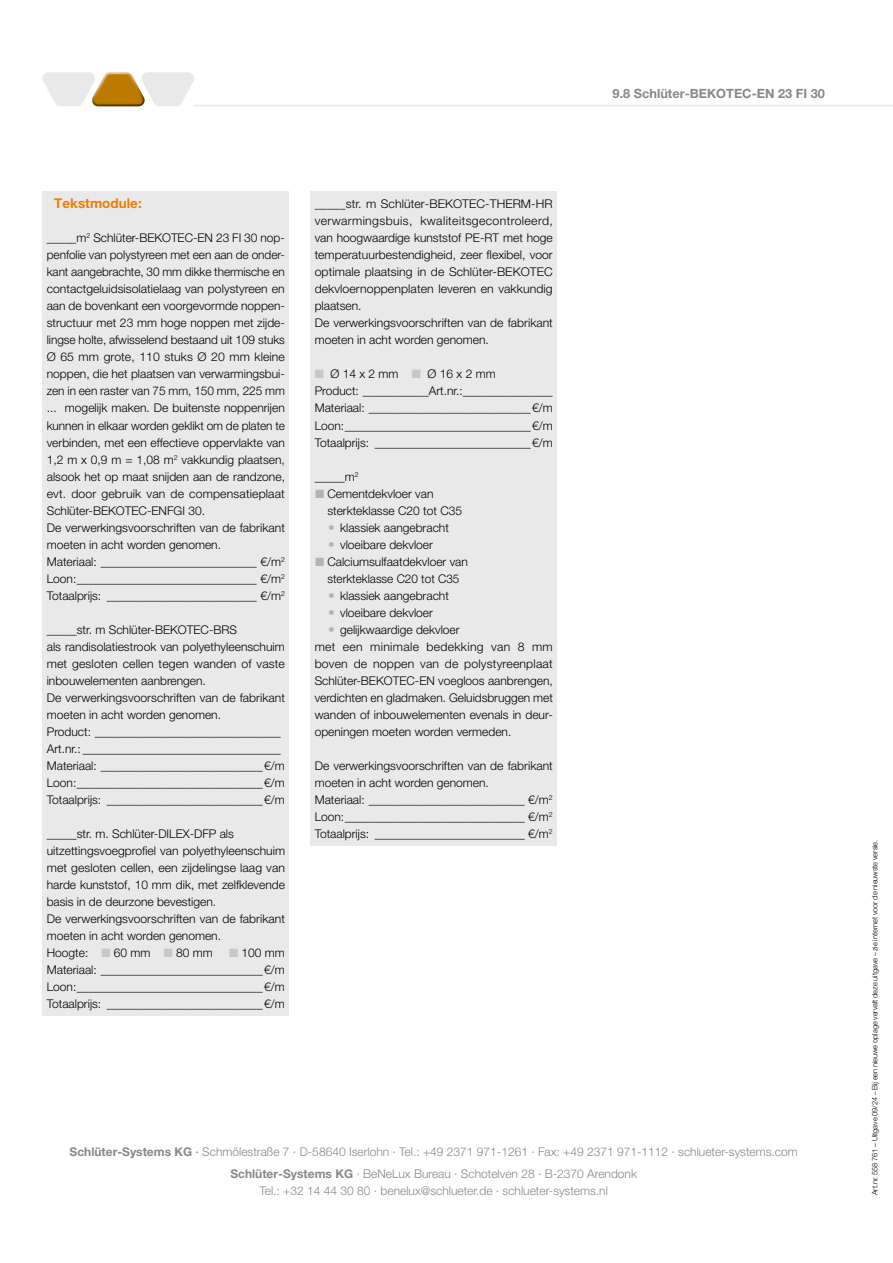
<style>
.page{position:relative;width:893px;height:1263px;background:#fff}
.page>*{position:absolute;margin:0;border:0;box-sizing:border-box;transform-origin:0 0}
.Unter-Überschrift{font:700 13.5px "Helvetica Neue LT Pro";color:#ee7f00}
.t1{font:700 12.75px "Helvetica Neue LT Pro";color:#87888a}
.Textbaustein{font:300 12px/17px "Helvetica Neue LT Pro";color:#000}
.Textbaustein_1__Zeile{font:300 12px/17px "Helvetica Neue LT Pro";color:#000}
.t2{font:300 12px/21.3px "Helvetica Neue LT Pro";color:#87888a;text-align:center}
.Fließtext{font:300 7.5px "Helvetica Neue LT Pro";letter-spacing:-.005em;color:#000}
.s1{font-family:"European Pi Three";font-weight:400;color:#b1b3b4}
.s2{font-weight:700}
.s3{font-weight:500}
</style>
<div class="page">
<hr style="left:194px;top:105px;width:699px;height:1px;background:#e9e9ea">
<svg style="left:43px;top:72px;width:151px;height:34px"></svg>
<div style="left:310px;top:191px;width:247px;height:655px;background:#e9e9ea"></div>
<div style="left:43px;top:191px;width:246px;height:825px;background:#e9e9ea"></div>
<p class="Unter-Überschrift" style="left:54px;top:195px;width:89px">Tekstmodule:</p>
<p class="Textbaustein_1__Zeile" style="left:47px;top:229px;width:240px;text-align:justify">_____m<sup>2</sup> Schlüter-BEKOTEC-EN 23 FI 30 nop&shy;penfolie van polystyreen met een aan de onder&shy;kant aangebrachte, 30 mm dikke thermische en contactgeluidsisolatielaag van polystyreen en aan de bovenkant een voorgevormde noppen&shy;structuur met 23 mm hoge noppen met zijde&shy;lingse holte, afwisselend bestaand uit 109 stuks Ø 65 mm grote, 110 stuks Ø 20 mm kleine noppen, die het plaatsen van verwarmingsbui&shy;zen in een raster van 75 mm, 150 mm, 225 mm ... mogelijk maken. De buitenste noppenrijen kunnen in elkaar worden geklikt om de platen te verbinden, met een effectieve oppervlakte van 1,2 m x 0,9 m = 1,08 m<sup>2</sup> vakkundig plaatsen, alsook het op maat snijden aan de randzone, evt. door gebruik van de compensatieplaat Schlüter-BEKOTEC-ENFGI 30.</p>
<p class="Textbaustein" style="left:47px;top:519px;width:240px">De verwerkingsvoorschriften van de fabrikant moeten in acht worden genomen.</p>
<p class="Textbaustein" style="left:47px;top:553px;width:240px">Materiaal: __________________________ €/m<sup>2</sup></p>
<p class="Textbaustein" style="left:47px;top:570px;width:240px">Loon:______________________________ €/m<sup>2</sup></p>
<p class="Textbaustein" style="left:47px;top:587px;width:240px">Totaalprijs: _________________________ €/m<sup>2</sup></p>
<p class="Textbaustein_1__Zeile" style="left:47px;top:621px;width:192px">_____str. m Schlüter-BEKOTEC-BRS</p>
<p class="Textbaustein" style="left:47px;top:638px;width:240px;text-align:justify">als randisolatiestrook van polyethyleenschuim met gesloten cellen tegen wanden of vaste inbouwelementen aanbrengen.</p>
<p class="Textbaustein" style="left:47px;top:689px;width:240px">De verwerkingsvoorschriften van de fabrikant moeten in acht worden genomen.</p>
<p class="Textbaustein" style="left:47px;top:723px;width:235px">Product: _______________________________</p>
<p class="Textbaustein" style="left:47px;top:740px;width:235px">Art.nr.: _________________________________</p>
<p class="Textbaustein" style="left:47px;top:757px;width:240px">Materiaal: ___________________________€/m</p>
<p class="Textbaustein" style="left:47px;top:774px;width:240px">Loon:_______________________________€/m</p>
<p class="Textbaustein" style="left:47px;top:791px;width:240px">Totaalprijs: __________________________€/m</p>
<p class="Textbaustein_1__Zeile" style="left:47px;top:825px;width:189px">_____str. m. Schlüter-DILEX-DFP als</p>
<p class="Textbaustein" style="left:47px;top:842px;width:240px;text-align:justify">uitzettingsvoegprofiel van polyethyleenschuim met gesloten cellen, een zijdelingse laag van harde kunststof, 10 mm dik, met zelfklevende basis in de deurzone bevestigen.</p>
<p class="Textbaustein" style="left:47px;top:910px;width:240px">De verwerkingsvoorschriften van de fabrikant moeten in acht worden genomen.</p>
<p class="Textbaustein" style="left:47px;top:944px;width:43px">Hoogte:</p>
<p class="Textbaustein" style="left:114px;top:944px;width:38px">60 mm</p>
<p class="Textbaustein" style="left:176px;top:944px;width:38px">80 mm</p>
<p class="Textbaustein" style="left:242px;top:944px;width:45px">100 mm</p>
<p class="Textbaustein" style="left:47px;top:961px;width:240px">Materiaal: ___________________________€/m</p>
<p class="Textbaustein" style="left:47px;top:978px;width:240px">Loon:_______________________________€/m</p>
<p class="Textbaustein" style="left:47px;top:995px;width:240px">Totaalprijs: __________________________€/m</p>
<p class="Textbaustein_1__Zeile" style="left:315px;top:195px;width:240px;text-align:justify">_____str. m Schlüter-BEKOTEC-THERM-HR verwarmingsbuis, kwaliteitsgecontroleerd, van hoogwaardige kunststof PE-RT met hoge temperatuurbestendigheid, zeer flexibel, voor optimale plaatsing in de Schlüter-BEKOTEC dekvloernoppenplaten leveren en vakkundig plaatsen.</p>
<p class="Textbaustein" style="left:315px;top:314px;width:240px">De verwerkingsvoorschriften van de fabrikant moeten in acht worden genomen.</p>
<p class="Textbaustein" style="left:330px;top:365px;width:70px">Ø 14 x 2 mm</p>
<p class="Textbaustein" style="left:428px;top:365px;width:70px">Ø 16 x 2 mm</p>
<p class="Textbaustein" style="left:315px;top:382px;width:240px">Product: ___________Art.nr.:_______________</p>
<p class="Textbaustein" style="left:315px;top:399px;width:240px">Materiaal: ___________________________€/m</p>
<p class="Textbaustein" style="left:315px;top:416px;width:240px">Loon:_______________________________€/m</p>
<p class="Textbaustein" style="left:315px;top:433px;width:240px">Totaalprijs: __________________________€/m</p>
<p class="Textbaustein_1__Zeile" style="left:315px;top:467px;width:45px">_____m<sup>2</sup></p>
<p class="Textbaustein_1__Zeile" style="left:327px;top:484px;width:136px">Cementdekvloer van sterkteklasse C20 tot C35</p>
<p class="Textbaustein_1__Zeile" style="left:327px;top:519px;width:123px"><span class="s1">#</span> klassiek aangebracht</p>
<p class="Textbaustein_1__Zeile" style="left:327px;top:536px;width:107px"><span class="s1">#</span> vloeibare dekvloer</p>
<p class="Textbaustein_1__Zeile" style="left:327px;top:553px;width:142px">Calciumsulfaatdekvloer van sterkteklasse C20 tot C35</p>
<p class="Textbaustein_1__Zeile" style="left:327px;top:587px;width:123px"><span class="s1">#</span> klassiek aangebracht</p>
<p class="Textbaustein_1__Zeile" style="left:327px;top:604px;width:107px"><span class="s1">#</span> vloeibare dekvloer</p>
<p class="Textbaustein_1__Zeile" style="left:327px;top:621px;width:134px"><span class="s1">#</span> gelijkwaardige dekvloer</p>
<p class="Textbaustein" style="left:315px;top:638px;width:240px;text-align:justify">met een minimale bedekking van 8 mm boven de noppen van de polystyreenplaat Schlüter-BEKOTEC-EN voegloos aanbrengen, verdichten en gladmaken. Geluidsbruggen met wanden of inbouwelementen evenals in deur&shy;openingen moeten worden vermeden.</p>
<p class="Textbaustein_1__Zeile" style="left:315px;top:757px;width:240px">De verwerkingsvoorschriften van de fabrikant moeten in acht worden genomen.</p>
<p class="Textbaustein" style="left:315px;top:791px;width:240px">Materiaal: __________________________ €/m<sup>2</sup></p>
<p class="Textbaustein" style="left:315px;top:808px;width:240px">Loon:______________________________ €/m<sup>2</sup></p>
<p class="Textbaustein" style="left:315px;top:825px;width:240px">Totaalprijs: _________________________ €/m<sup>2</sup></p>
<p class="t1" style="left:613px;top:86px;width:214px">9.8 Schlüter-BEKOTEC-EN 23 FI 30</p>
<p class="t2" style="left:70px;top:1141px;width:730px"><span class="s2">Schlüter-Systems KG</span> <span class="s3">·</span> Schmölestraße 7 · D-58640 Iserlohn · Tel.: +49 2371 971-1261 · Fax: +49 2371 971-1112 · schlueter-systems.com<br><span class="s2">Schlüter-Systems KG</span> · BeNeLux Bureau · Schotelven 28 · B-2370 Arendonk</p>
<p class="t2" style="left:259px;top:1179px;width:350px">Tel.: +32 14 44 30 80 · benelux@schlueter.de · schlueter-systems.nl</p>
<p class="Fließtext" style="left:870px;top:1195px;width:357px;rotate:-90deg">Art.nr. 558 761 – Uitgave 09/24 – Bij een nieuwe oplage vervalt deze uitgave – zie internet voor de nieuwste versie.</p>
</div>
